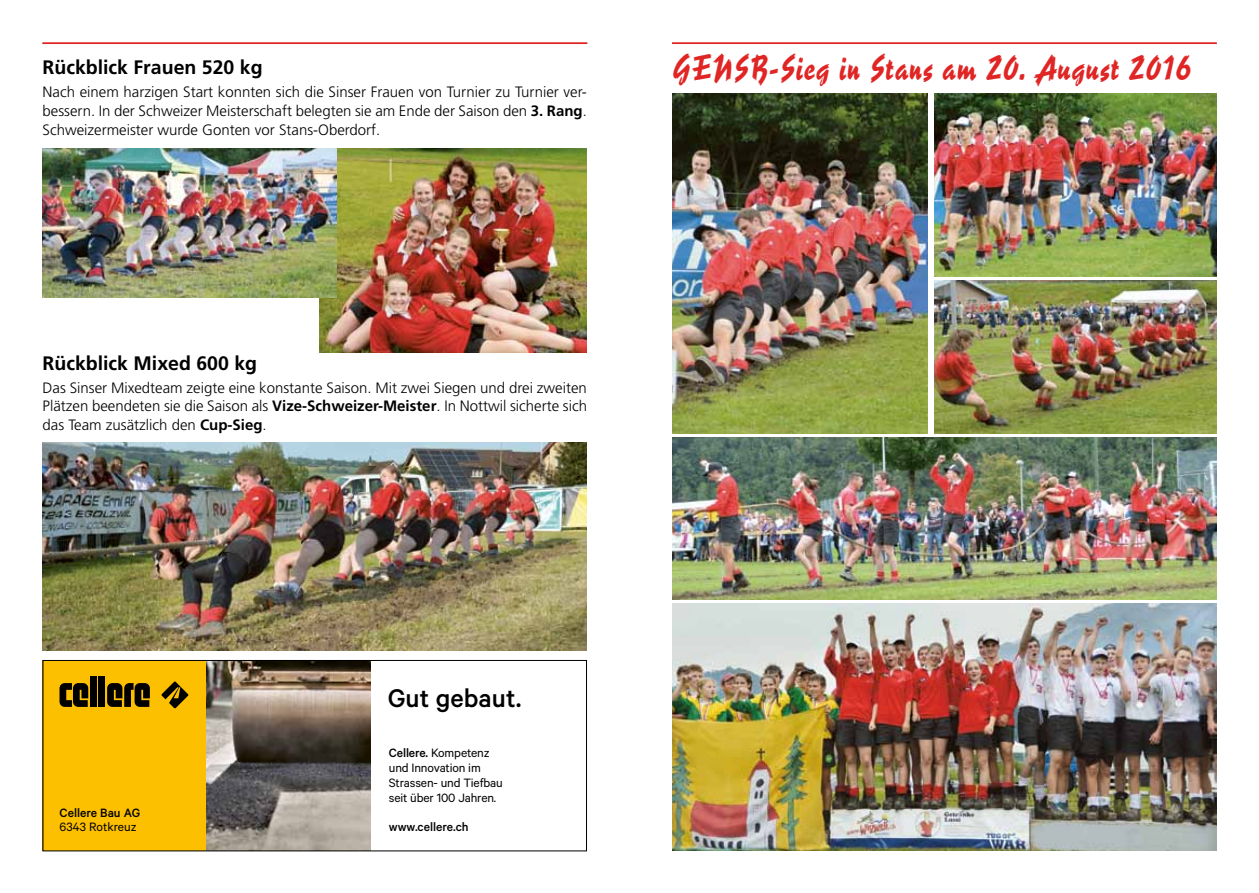
<style>
.page{position:relative;width:1259px;height:893px;background:#fff}
.page>*{position:absolute;margin:0;border:0;box-sizing:border-box;transform-origin:0 0}
.t1{font:33px "Reporter Two";letter-spacing:.03em;color:#df2625}
.t2{font:500 28.8px "Calibre";color:#000}
.t3{font:700 19.5px "Frutiger";color:#000}
.t4{font:300 15px/18.8px "Frutiger";color:#000;text-align:justify}
.t5{font:13.65px/14.7px "Calibre";letter-spacing:-.01em;color:#000}
.t6{font:500 13.65px "Calibre";color:#000}
.s1{font-weight:700}
.s2{font-weight:500}
</style>
<div class="page">
<hr style="left:43px;top:43px;width:544px;height:1px;background:#df2625">
<img style="left:43px;top:442px;width:544px;height:209px">
<img style="left:319px;top:149px;width:268px;height:203px">
<img style="left:43px;top:149px;width:293px;height:149px">
<hr style="left:672px;top:43px;width:545px;height:1px;background:#df2625">
<svg style="left:672px;top:42px;width:521px;height:89px"></svg>
<hr style="left:672px;top:43px;width:544px;height:1px;background:#df2625">
<img style="left:934px;top:94px;width:282px;height:182px">
<img style="left:672px;top:94px;width:255px;height:340px">
<img style="left:934px;top:281px;width:283px;height:153px">
<img style="left:672px;top:438px;width:544px;height:162px">
<img style="left:672px;top:604px;width:544px;height:246px">
<svg style="left:45px;top:662px;width:326px;height:187px;background:#b59437"></svg>
<div style="left:43px;top:660px;width:544px;height:191px;border:1px solid #000"></div>
<h3 class="t3" style="left:43px;top:56px;width:221px">Rückblick Frauen 520 kg</h3>
<p class="t4" style="left:43px;top:83px;width:546px">Nach einem harzigen Start konnten sich die Sinser Frauen von Turnier zu Turnier ver&shy;bessern. In der Schweizer Meisterschaft belegten sie am Ende der Saison den <span class="s1">3. Rang</span>.<br>Schweizermeister wurde Gonten vor Stans-Oberdorf.</p>
<h1 class="t1" style="left:672px;top:47px;width:520px">GENSB-Sieg in Stans am 20. August 2016</h1>
<h3 class="t3" style="left:43px;top:351px;width:216px">Rückblick Mixed 600 kg</h3>
<p class="t4" style="left:43px;top:378px;width:546px">Das Sinser Mixedteam zeigte eine konstante Saison. Mit zwei Siegen und drei zweiten Plätzen beendeten sie die Saison als <span class="s1">Vize-Schweizer-Meister</span>. In Nottwil sicherte sich das Team zusätzlich den <span class="s1">Cup-Sieg</span>.</p>
<p class="t6" style="left:59px;top:804px;width:82px">Cellere Bau AG</p>
<p class="t5" style="left:59px;top:819px;width:79px">6343 Rotkreuz</p>
<h2 class="t2" style="left:388px;top:681px;width:135px">Gut gebaut.</h2>
<p class="t5" style="left:389px;top:745px;width:116px"><span class="s2">Cellere.</span> Kompetenz und Innovation im<br>Strassen- und Tiefbau seit über 100 Jahren.</p>
<p class="t6" style="left:389px;top:819px;width:81px">www.cellere.ch</p>
</div>
